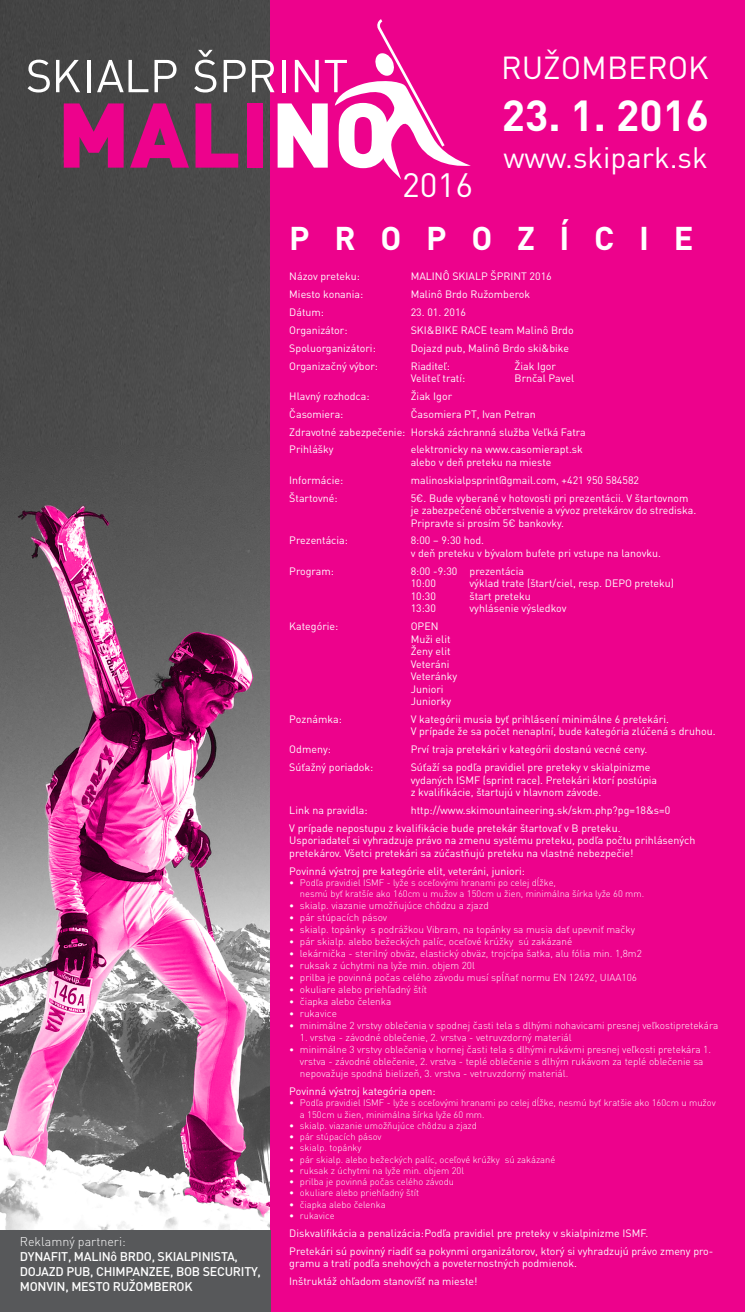
<style>
.page{position:relative;width:745px;height:1312px;background:#fff}
.page>*{position:absolute;margin:0;border:0;box-sizing:border-box;transform-origin:0 0}
.t1{font:700 42.88px "DIN Pro";color:#fff}
.t2{font:33.38px "DIN Pro";color:#fff}
.t3{font:700 32.5px "DIN Pro";letter-spacing:.76em;color:#fff}
.t4{font:31.5px "DIN Pro";color:#fff}
.t5{font:29.12px "DIN Pro";color:#fff}
.t6{font:500 12.5px/15px "DIN Pro";letter-spacing:-.02em;color:#fff}
.t7{font:300 12.5px "DIN Pro";color:#fff}
.t8{font:10.62px/12.5px "DIN Pro";color:#fff}
.t9{font:300 10px/12px "DIN Pro";color:#fff}
.t10{font:300 9.38px/11.2px "DIN Pro";color:#fff}
.s1{font-size:9.38px}
</style>
<div class="page">
<img style="left:0;top:0;width:270px;height:1230px">
<div style="left:270px;top:0;width:474px;height:1311px;background:#ed028c"></div>
<svg style="left:28px;top:60px;width:22px;height:32px"></svg>
<svg style="left:56px;top:60px;width:24px;height:32px"></svg>
<hr style="left:87px;top:60px;width:3px;height:32px;background:#fff">
<svg style="left:97px;top:60px;width:51px;height:32px"></svg>
<svg style="left:154px;top:60px;width:22px;height:32px"></svg>
<svg style="left:194px;top:50px;width:22px;height:42px"></svg>
<svg style="left:223px;top:60px;width:22px;height:32px"></svg>
<svg style="left:64px;top:103px;width:59px;height:65px"></svg>
<svg style="left:130px;top:103px;width:59px;height:65px"></svg>
<svg style="left:195px;top:103px;width:43px;height:65px"></svg>
<div style="left:247px;top:103px;width:16px;height:65px;background:#ed028c"></div>
<svg style="left:252px;top:19px;width:218px;height:161px"></svg>
<div style="left:0;top:1230px;width:270px;height:81px;background:#57585a"></div>
<p class="t7" style="left:20px;top:1232px;width:107px">Reklamný partneri:</p>
<p class="t6" style="left:20px;top:1248px;width:242px">DYNAFIT, MALINô BRDO, SKIALPINISTA,<br>DOJAZD PUB, CHIMPANZEE, BOB SECURITY,<br>MONVIN, MESTO RUŽOMBEROK</p>
<h3 class="t4" style="left:500px;top:47px;width:209px">RUŽOMBEROK</h3>
<h2 class="t2" style="left:402px;top:162px;width:72px">2016</h2>
<h1 class="t1" style="left:501px;top:87px;width:209px">23. 1. 2016</h1>
<h3 class="t5" style="left:503px;top:138px;width:206px">www.skipark.sk</h3>
<h3 class="t3" style="left:289px;top:216px;width:405px">PROPOZÍCIE</h3>
<p class="t8" style="left:289px;top:270px;width:72px">Názov preteku:</p>
<p class="t8" style="left:410px;top:270px;width:142px">MALINÔ SKIALP ŠPRINT 2016</p>
<p class="t8" style="left:289px;top:287px;width:75px">Miesto konania:</p>
<p class="t8" style="left:410px;top:287px;width:121px">Malinô Brdo Ružomberok</p>
<p class="t8" style="left:289px;top:305px;width:36px">Dátum:</p>
<p class="t8" style="left:410px;top:305px;width:57px">23. 01. 2016</p>
<p class="t8" style="left:289px;top:323px;width:60px">Organizátor:</p>
<p class="t8" style="left:410px;top:323px;width:164px">SKI&amp;BIKE RACE team Malinô Brdo</p>
<p class="t8" style="left:289px;top:341px;width:88px">Spoluorganizátori:</p>
<p class="t8" style="left:410px;top:341px;width:160px">Dojazd pub, Malinô Brdo ski&amp;bike</p>
<p class="t8" style="left:289px;top:359px;width:90px">Organizačný výbor:</p>
<p class="t8" style="left:410px;top:359px;width:41px">Riaditeľ:</p>
<p class="t8" style="left:514px;top:359px;width:43px">Žiak Igor</p>
<p class="t8" style="left:410px;top:371px;width:56px">Veliteľ tratí:</p>
<p class="t8" style="left:514px;top:371px;width:61px">Brnčal Pavel</p>
<p class="t8" style="left:289px;top:389px;width:82px">Hlavný rozhodca:</p>
<p class="t8" style="left:410px;top:389px;width:43px">Žiak Igor</p>
<p class="t8" style="left:289px;top:407px;width:56px">Časomiera:</p>
<p class="t8" style="left:289px;top:404px;width:298px;line-height:17.9px;text-indent:121px">Časomiera PT, Ivan Petran<br>Zdravotné zabezpečenie: Horská záchranná služba Veľká Fatra<br>Prihlášky</p>
<p class="t8" style="left:410px;top:442px;width:173px">elektronicky na www.casomierapt.sk alebo v deň preteku na mieste</p>
<p class="t8" style="left:289px;top:473px;width:55px">Informácie:</p>
<p class="t8" style="left:410px;top:473px;width:230px">malinoskialpsprint@gmail.com, +421 950 584582</p>
<p class="t8" style="left:289px;top:491px;width:50px">Štartovné:</p>
<p class="t8" style="left:410px;top:491px;width:287px">5€. Bude vyberané v hotovosti pri prezentácii. V štartovnom je zabezpečené občerstvenie a vývoz pretekárov do strediska.<br>Pripravte si prosím 5€ bankovky.</p>
<p class="t8" style="left:289px;top:533px;width:60px">Prezentácia:</p>
<p class="t8" style="left:410px;top:533px;width:252px">8:00 – 9:30 hod.<br>v deň preteku v bývalom bufete pri vstupe na lanovku.</p>
<p class="t8" style="left:289px;top:564px;width:46px">Program:</p>
<p class="t8" style="left:410px;top:564px;width:115px">8:00 -9:30 prezentácia<br>10:00</p>
<p class="t8" style="left:469px;top:576px;width:206px">výklad trate (štart/ciel, resp. DEPO preteku)</p>
<p class="t8" style="left:410px;top:589px;width:27px">10:30</p>
<p class="t8" style="left:469px;top:589px;width:63px">štart preteku</p>
<p class="t8" style="left:410px;top:601px;width:27px">13:30</p>
<p class="t8" style="left:469px;top:601px;width:98px">vyhlásenie výsledkov</p>
<p class="t8" style="left:289px;top:619px;width:50px">Kategórie:</p>
<p class="t8" style="left:410px;top:619px;width:48px">OPEN<br>Muži elit<br>Ženy elit<br>Veteráni<br>Veteránky<br>Juniori<br>Juniorky</p>
<p class="t8" style="left:289px;top:712px;width:54px">Poznámka:</p>
<p class="t8" style="left:410px;top:712px;width:306px">V kategórii musia byť prihlásení minimálne 6 pretekári.<br>V prípade že sa počet nenaplní, bude kategória zlúčená s druhou.</p>
<p class="t8" style="left:289px;top:742px;width:43px">Odmeny:</p>
<p class="t8" style="left:410px;top:742px;width:238px">Prví traja pretekári v kategórii dostanú vecné ceny.</p>
<p class="t8" style="left:289px;top:760px;width:86px">Súťažný poriadok:</p>
<p class="t8" style="left:410px;top:760px;width:248px">Súťaží sa podľa pravidiel pre preteky v skialpinizme vydaných ISMF (sprint race). Pretekári ktorí postúpia z kvalifikácie, štartujú v hlavnom závode.</p>
<p class="t8" style="left:289px;top:803px;width:80px">Link na pravidla:</p>
<p class="t8" style="left:289px;top:800px;width:382px;line-height:17.9px;text-indent:121px">http://www.skimountaineering.sk/skm.php?pg=18&amp;s=0<br>V prípade nepostupu z kvalifikácie bude pretekár štartovať v B preteku.</p>
<p class="t8" style="left:289px;top:833px;width:407px">Usporiadateľ si vyhradzuje právo na zmenu systému preteku, podľa počtu prihlásených pretekárov. Všetci pretekári sa zúčastňujú preteku na vlastné nebezpečie!</p>
<p class="t8" style="left:289px;top:863px;width:237px">Povinná výstroj pre kategórie elit, veteráni, juniori:</p>
<p class="t10" style="left:300px;top:876px;width:345px;text-indent:-11px">• Podľa pravidiel ISMF - lyže s oceľovými hranami po celej dĺžke,<br>nesmú byť kratšíe ako 160cm u mužov a 150cm u žien, minimálna šírka lyže 60 mm.</p>
<p class="t9" style="left:289px;top:898px;width:201px"><span class="s1">•</span> skialp. viazanie umožňujúce chôdzu a zjazd</p>
<p class="t9" style="left:289px;top:910px;width:99px"><span class="s1">•</span> pár stúpacích pásov</p>
<p class="t9" style="left:289px;top:922px;width:347px"><span class="s1">•</span> skialp. topánky s podrážkou Vibram, na topánky sa musia dať upevniť mačky</p>
<p class="t9" style="left:289px;top:934px;width:284px"><span class="s1">•</span> pár skialp. alebo bežeckých palíc, oceľové krúžky sú zakázané</p>
<p class="t9" style="left:289px;top:946px;width:354px"><span class="s1">•</span> lekárnička - sterilný obväz, elastický obväz, trojcípa šatka, alu fólia min. 1,8m2</p>
<p class="t9" style="left:289px;top:958px;width:187px"><span class="s1">•</span> ruksak z úchytmi na lyže min. objem 20l</p>
<p class="t9" style="left:289px;top:970px;width:349px"><span class="s1">•</span> prilba je povinná počas celého závodu musí spĺňať normu EN 12492, UIAA106</p>
<p class="t9" style="left:289px;top:982px;width:139px"><span class="s1">•</span> okuliare alebo priehľadný štít</p>
<p class="t9" style="left:289px;top:994px;width:103px"><span class="s1">•</span> čiapka alebo čelenka</p>
<p class="t9" style="left:289px;top:1006px;width:49px"><span class="s1">•</span> rukavice</p>
<p class="t9" style="left:289px;top:1018px;width:430px"><span class="s1">•</span> minimálne 2 vrstvy oblečenia v spodnej časti tela s dlhými nohavicami presnej veľkostipretekára</p>
<p class="t9" style="left:300px;top:1030px;width:273px">1. vrstva - závodné oblečenie, 2. vrstva - vetruvzdorný materiál</p>
<p class="t9" style="left:300px;top:1042px;width:412px;text-indent:-11px"><span class="s1">•</span> minimálne 3 vrstvy oblečenia v hornej časti tela s dlhými rukávmi presnej veľkosti pretekára 1. vrstva - závodné oblečenie, 2. vrstva - teplé oblečenie s dlhým rukávom za teplé oblečenie sa nepovažuje spodná bielizeň, 3. vrstva - vetruvzdorný materiál.</p>
<p class="t8" style="left:289px;top:1084px;width:148px">Povinná výstroj kategória open:</p>
<p class="t10" style="left:300px;top:1096px;width:417px;text-indent:-11px">• Podľa pravidiel ISMF - lyže s oceľovými hranami po celej dĺžke, nesmú byť kratšie ako 160cm u mužov a 150cm u žien, minimálna šírka lyže 60 mm.</p>
<p class="t10" style="left:289px;top:1119px;width:189px">• skialp. viazanie umožňujúce chôdzu a zjazd</p>
<p class="t10" style="left:289px;top:1130px;width:94px">• pár stúpacích pásov</p>
<p class="t10" style="left:289px;top:1141px;width:74px">• skialp. topánky</p>
<p class="t10" style="left:289px;top:1152px;width:267px">• pár skialp. alebo bežeckých palíc, oceľové krúžky sú zakázané</p>
<p class="t10" style="left:289px;top:1164px;width:176px">• ruksak z úchytmi na lyže min. objem 20l</p>
<p class="t10" style="left:289px;top:1175px;width:166px">• prilba je povinná počas celého závodu</p>
<p class="t10" style="left:289px;top:1186px;width:131px">• okuliare alebo priehľadný štít</p>
<p class="t10" style="left:289px;top:1197px;width:98px">• čiapka alebo čelenka</p>
<p class="t10" style="left:289px;top:1209px;width:47px">• rukavice</p>
<p class="t8" style="left:289px;top:1223px;width:425px;line-height:17.9px">Diskvalifikácia a penalizácia:Podľa pravidiel pre preteky v skialpinizme ISMF.<br>Pretekári sú povinný riadiť sa pokynmi organizátorov, ktorý si vyhradzujú právo zmeny pro-</p>
<p class="t8" style="left:289px;top:1253px;width:289px;line-height:17.9px">gramu a tratí podľa snehových a poveternostných podmienok.<br>Inštruktáž ohľadom stanovíšť na mieste!</p>
</div>
